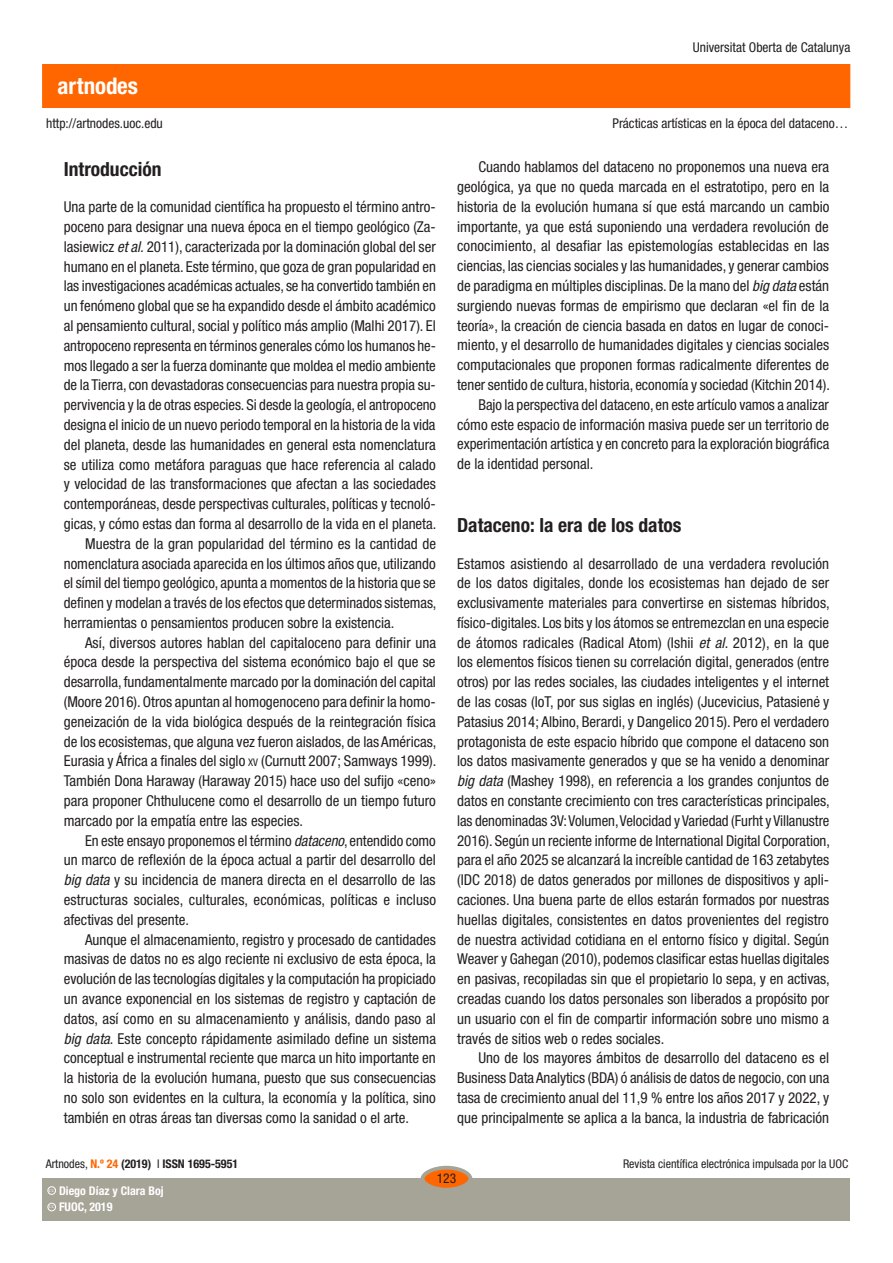
<style>
.page{position:relative;width:893px;height:1263px;background:#fff}
.page>*{position:absolute;margin:0;border:0;box-sizing:border-box;transform-origin:0 0}
.t1{font:700 condensed 22.95px "Helvetica Neue LT Std";color:#fff}
.SUBTITOLS{font:700 condensed 19.5px "Helvetica Neue LT Std";color:#231f20}
.text_general{font:condensed 15px/19.8px "Helvetica Neue LT Std";color:#231f20;text-align:justify}
.text_general_primerp{font:condensed 15px/19.8px "Helvetica Neue LT Std";color:#231f20;text-align:justify}
.t2{font:condensed 13.5px "Helvetica Neue LT Std";color:#231f20}
.t3{font:condensed 12px "Helvetica Neue LT Std";color:#231f20}
.t4{font:700 condensed 12px "Helvetica Neue LT Std";color:#231f20}
.t5{font:700 condensed 12px "Helvetica Neue LT Std";color:#fff}
.t6{font:600 3.9px "Adobe Caslon Pro";color:#fff}
.s1{font-style:italic}
.s2{font-size:10.5px}
.s3{font-weight:400}
.s4{color:#f60}
</style>
<div class="page">
<div style="left:43px;top:65px;width:807px;height:42px;background:#f60"></div>
<div style="left:43px;top:1178px;width:807px;height:42px;background:#a6a397"></div>
<div style="left:422px;top:1168px;width:48px;height:21px;background:#f60;border-radius:50%"></div>
<div style="left:421px;top:1166px;width:51px;height:25px;border:4px solid #a6a397;border-radius:50%"></div>
<div style="left:48px;top:1203px;width:8px;height:8px;border:1px solid #fff;border-radius:50%"></div>
<div style="left:48px;top:1186px;width:8px;height:8px;border:1px solid #fff;border-radius:50%"></div>
<h1 class="t1" style="left:58px;top:72px;width:82px">artnodes</h1>
<p class="t2" style="left:46px;top:115px;width:118px">http://artnodes.uoc.edu</p>
<p class="SUBTITOLS" style="left:64px;top:157px;width:99px">Introducción</p>
<p class="text_general_primerp" style="left:64px;top:197px;width:374px">Una parte de la comunidad científica ha propuesto el término antro&shy;poceno para designar una nueva época en el tiempo geológico (Za&shy;lasiewicz <span class="s1">et al.</span> 2011), caracterizada por la dominación global del ser humano en el planeta. Este término, que goza de gran popularidad en las investigaciones académicas actuales, se ha convertido también en un fenómeno global que se ha expandido desde el ámbito académico al pensamiento cultural, social y político más amplio (Malhi 2017). El antropoceno representa en términos generales cómo los humanos he&shy;mos llegado a ser la fuerza dominante que moldea el medio ambiente de la Tierra, con devastadoras consecuencias para nuestra propia su&shy;pervivencia y la de otras especies. Si desde la geología, el antropoceno designa el inicio de un nuevo periodo temporal en la historia de la vida del planeta, desde las humanidades en general esta nomenclatura se utiliza como metáfora paraguas que hace referencia al calado y velocidad de las transformaciones que afectan a las sociedades contemporáneas, desde perspectivas culturales, políticas y tecnoló&shy;gicas, y cómo estas dan forma al desarrollo de la vida en el planeta.</p>
<p class="text_general" style="left:64px;top:533px;width:374px;text-indent:21px">Muestra de la gran popularidad del término es la cantidad de nomenclatura asociada aparecida en los últimos años que, utilizando el símil del tiempo geológico, apunta a momentos de la historia que se definen y modelan a través de los efectos que determinados sistemas, herramientas o pensamientos producen sobre la existencia.</p>
<p class="text_general" style="left:64px;top:632px;width:374px;text-indent:21px">Así, diversos autores hablan del capitaloceno para definir una época desde la perspectiva del sistema económico bajo el que se desarrolla, fundamentalmente marcado por la dominación del capital (Moore 2016). Otros apuntan al homogenoceno para definir la homo&shy;geneización de la vida biológica después de la reintegración física de los ecosistemas, que alguna vez fueron aislados, de las Américas, Eurasia y África a finales del siglo <span class="s2">xv</span> (Curnutt 2007; Samways 1999).<br>También Dona Haraway (Haraway 2015) hace uso del sufijo «ceno» para proponer Chthulucene como el desarrollo de un tiempo futuro marcado por la empatía entre las especies.</p>
<p class="text_general" style="left:64px;top:830px;width:374px;text-indent:21px">En este ensayo proponemos el término <span class="s1">dataceno</span>, entendido como un marco de reflexión de la época actual a partir del desarrollo del <span class="s1">big data</span> y su incidencia de manera directa en el desarrollo de las estructuras sociales, culturales, económicas, políticas e incluso afectivas del presente.</p>
<p class="text_general" style="left:64px;top:929px;width:374px;text-indent:21px">Aunque el almacenamiento, registro y procesado de cantidades masivas de datos no es algo reciente ni exclusivo de esta época, la evolución de las tecnologías digitales y la computación ha propiciado un avance exponencial en los sistemas de registro y captación de datos, así como en su almacenamiento y análisis, dando paso al <span class="s1">big data</span>. Este concepto rápidamente asimilado define un sistema conceptual e instrumental reciente que marca un hito importante en la historia de la evolución humana, puesto que sus consecuencias no solo son evidentes en la cultura, la economía y la política, sino también en otras áreas tan diversas como la sanidad o el arte.</p>
<p class="t2" style="left:693px;top:40px;width:159px">Universitat Oberta de Catalunya</p>
<p class="t2" style="left:612px;top:115px;width:237px">Prácticas artísticas en la época del dataceno…</p>
<p class="text_general" style="left:457px;top:157px;width:374px;text-indent:21px">Cuando hablamos del dataceno no proponemos una nueva era geológica, ya que no queda marcada en el estratotipo, pero en la historia de la evolución humana sí que está marcando un cambio importante, ya que está suponiendo una verdadera revolución de conocimiento, al desafiar las epistemologías establecidas en las ciencias, las ciencias sociales y las humanidades, y generar cambios de paradigma en múltiples disciplinas. De la mano del <span class="s1">big data</span> están surgiendo nuevas formas de empirismo que declaran «el fin de la teoría», la creación de ciencia basada en datos en lugar de conoci&shy;miento, y el desarrollo de humanidades digitales y ciencias sociales computacionales que proponen formas radicalmente diferentes de tener sentido de cultura, historia, economía y sociedad (Kitchin 2014).</p>
<p class="text_general" style="left:457px;top:394px;width:374px;text-indent:21px">Bajo la perspectiva del dataceno, en este artículo vamos a analizar cómo este espacio de información masiva puede ser un territorio de experimentación artística y en concreto para la exploración biográfica de la identidad personal.</p>
<p class="SUBTITOLS" style="left:457px;top:513px;width:226px">Dataceno: la era de los datos</p>
<p class="text_general_primerp" style="left:457px;top:553px;width:374px">Estamos asistiendo al desarrollado de una verdadera revolución de los datos digitales, donde los ecosistemas han dejado de ser exclusivamente materiales para convertirse en sistemas híbridos, físico-digitales. Los bits y los átomos se entremezclan en una especie de átomos radicales (Radical Atom) (Ishii <span class="s1">et al</span>. 2012), en la que los elementos físicos tienen su correlación digital, generados (entre otros) por las redes sociales, las ciudades inteligentes y el internet de las cosas (IoT, por sus siglas en inglés) (Jucevicius, Patasiene˙ y Patasius 2014; Albino, Berardi, y Dangelico 2015). Pero el verdadero protagonista de este espacio híbrido que compone el dataceno son los datos masivamente generados y que se ha venido a denominar <span class="s1">big data</span> (Mashey 1998), en referencia a los grandes conjuntos de datos en constante crecimiento con tres características principales, las denominadas 3V: Volumen, Velocidad y Variedad (Furht y Villanustre 2016). Según un reciente informe de International Digital Corporation, para el año 2025 se alcanzará la increíble cantidad de 163 zetabytes (IDC 2018) de datos generados por millones de dispositivos y apli&shy;caciones. Una buena parte de ellos estarán formados por nuestras huellas digitales, consistentes en datos provenientes del registro de nuestra actividad cotidiana en el entorno físico y digital. Según Weaver y Gahegan (2010), podemos clasificar estas huellas digitales en pasivas, recopiladas sin que el propietario lo sepa, y en activas, creadas cuando los datos personales son liberados a propósito por un usuario con el fin de compartir información sobre uno mismo a través de sitios web o redes sociales.</p>
<p class="text_general" style="left:457px;top:1048px;width:374px;text-indent:21px">Uno de los mayores ámbitos de desarrollo del dataceno es el Business Data Analytics (BDA) ó análisis de datos de negocio, con una tasa de crecimiento anual del 11,9 % entre los años 2017 y 2022, y que principalmente se aplica a la banca, la industria de fabricación</p>
<p class="t4" style="left:46px;top:1157px;width:194px"><span class="s3">Artnodes,</span> <span class="s4">N.º 24</span> (2019) <span class="s3">I</span> ISSN 1695-5951</p>
<p class="t6" style="left:49px;top:1205px;width:7px">CC</p>
<p class="t5" style="left:59px;top:1200px;width:55px">FUOC, 2019</p>
<p class="t5" style="left:59px;top:1183px;width:106px">Diego Díaz y Clara Boj</p>
<p class="t6" style="left:49px;top:1188px;width:7px">CC</p>
<p class="t2" style="left:437px;top:1171px;width:21px">123</p>
<p class="t3" style="left:623px;top:1157px;width:227px">Revista científica electrónica impulsada por la UOC</p>
</div>
